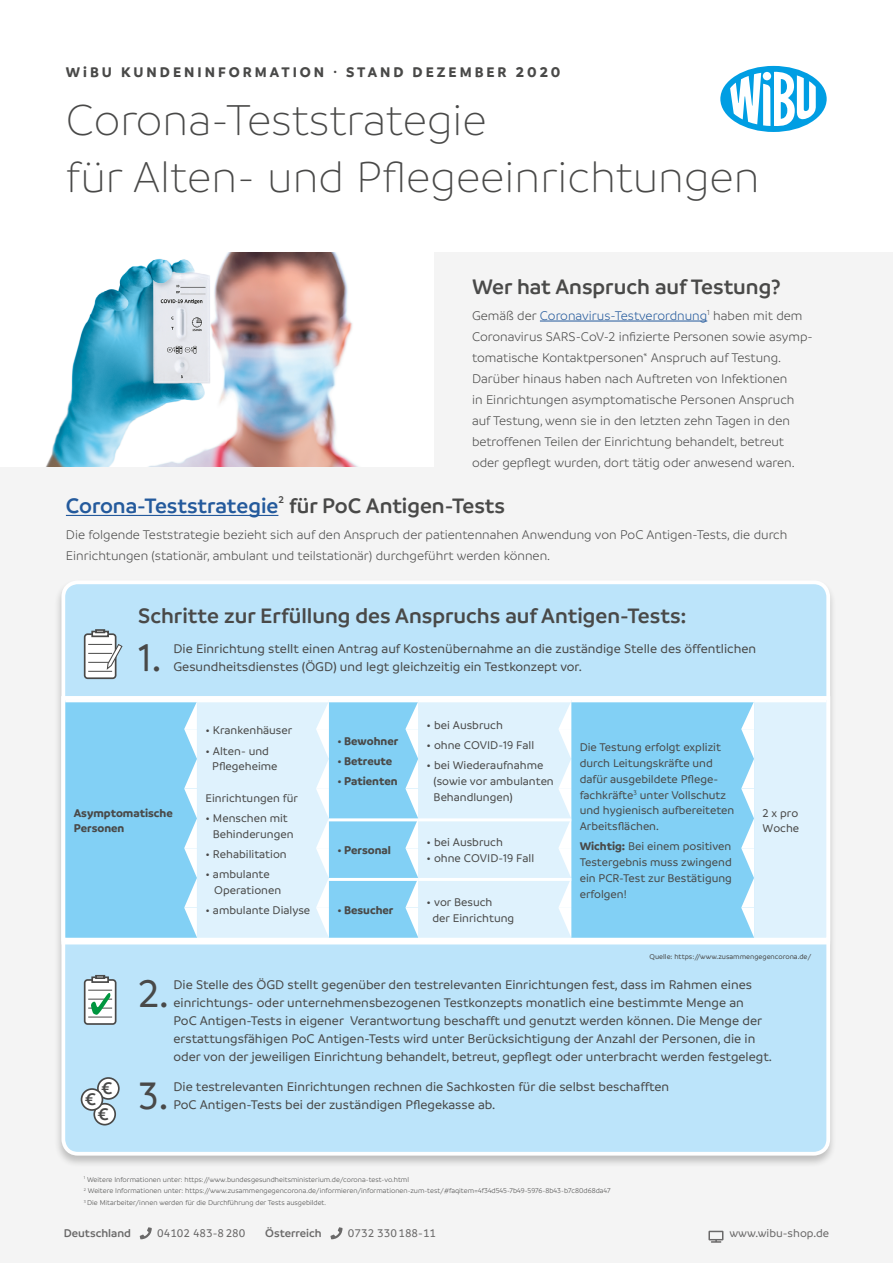
<style>
.page{position:relative;width:893px;height:1263px;background:#fff}
.page>*{position:absolute;margin:0;border:0;box-sizing:border-box;transform-origin:0 0}
.t1{font:300 46.5px/57px "Branding";color:#494948}
.t2{font:500 41.25px "Branding";color:#494948}
.t3{font:600 22.5px "Branding";color:#494948}
.t4{font:600 22.5px "Branding";color:#245a9c}
.t5{font:600 18px "Branding";color:#494948}
.t6{font:700 15px "Branding";letter-spacing:.2em;color:#494948}
.t7{font:500 13.5px/18px "Branding";color:#494948}
.t8{font:300 13.5px/21px "Branding";color:#494948}
.t9{font:500 12px/15.8px "Branding";color:#494948}
.t10{font:700 12px/15.8px "Branding";color:#494948}
.t11{font:500 12px "Branding";color:#6a6969}
.t12{font:600 12px "Branding";color:#6a6969}
.t13{font:600 10.5px "Branding";color:#494948}
.t14{font:300 7.5px/11.7px "Branding";color:#494948}
.t15{font:500 7.5px "Branding";color:#494948}
.s1{color:#245a9c}
.s2{font-weight:700}
</style>
<div class="page">
<div style="left:0;top:253px;width:893px;height:1010px;background:#f4f4f4"></div>
<hr style="left:540px;top:321px;width:167px;height:1px;background:#245a9c">
<hr style="left:66px;top:515px;width:212px;height:1px;background:#245a9c">
<div style="left:0;top:253px;width:434px;height:214px;background:#fff"></div>
<img style="left:46px;top:253px;width:313px;height:214px">
<div style="left:54px;top:578px;width:783px;height:589px;background:#1a1a18;opacity:.25"></div>
<div style="left:63px;top:582px;width:765px;height:572px;background:#bce4fa;border-radius:15px"></div>
<div style="left:61px;top:580px;width:769px;height:575px;border:4px solid #fff;border-radius:15px"></div>
<div style="left:84px;top:980px;width:32px;height:44px;background:#fff;border-radius:3px"></div>
<div style="left:84px;top:979px;width:32px;height:46px;border:2px solid #494948;border-radius:3px"></div>
<svg style="left:91px;top:976px;width:18px;height:7px"></svg>
<svg style="left:95px;top:975px;width:10px;height:4px"></svg>
<svg style="left:88px;top:990px;width:24px;height:28px"></svg>
<div style="left:84px;top:634px;width:32px;height:44px;background:#fff;border-radius:3px"></div>
<div style="left:84px;top:633px;width:32px;height:46px;border:2px solid #494948;border-radius:3px"></div>
<svg style="left:91px;top:631px;width:18px;height:6px"></svg>
<svg style="left:95px;top:629px;width:10px;height:4px"></svg>
<svg style="left:88px;top:644px;width:35px;height:28px"></svg>
<svg style="left:60px;top:694px;width:772px;height:249px;background:#b4e2f9"></svg>
<svg style="left:184px;top:701px;width:13px;height:236px;background:#bfe7f9"></svg>
<svg style="left:316px;top:701px;width:13px;height:236px;background:#eef8fd"></svg>
<svg style="left:405px;top:701px;width:13px;height:236px;background:#c0e7f9"></svg>
<svg style="left:558px;top:701px;width:13px;height:236px;background:#eff8fd"></svg>
<svg style="left:741px;top:701px;width:13px;height:236px;background:#bfe7f9"></svg>
<div style="left:94px;top:1104px;width:21px;height:21px;background:#fff;border-radius:50%"></div>
<div style="left:93px;top:1103px;width:23px;height:22px;border:2px solid #494948;border-radius:50%"></div>
<div style="left:98px;top:1078px;width:21px;height:21px;background:#fff;border-radius:50%"></div>
<div style="left:97px;top:1077px;width:23px;height:23px;border:2px solid #494948;border-radius:50%"></div>
<div style="left:82px;top:1089px;width:20px;height:21px;background:#fff;border-radius:50%"></div>
<div style="left:81px;top:1088px;width:22px;height:23px;border:2px solid #494948;border-radius:50%"></div>
<svg style="left:140px;top:1227px;width:12px;height:12px"></svg>
<svg style="left:330px;top:1227px;width:12px;height:12px"></svg>
<svg style="left:708px;top:1231px;width:15px;height:12px"></svg>
<div style="left:720px;top:66px;width:107px;height:66px;background:#009ee3;border-radius:50%"></div>
<svg style="left:730px;top:72px;width:86px;height:54px"></svg>
<p class="t6" style="left:66px;top:63px;width:496px">WiBU KUNDENINFORMATION · STAND DEZEMBER 2020</p>
<h1 class="t1" style="left:66px;top:92px;width:695px">Corona-Teststrategie<br>für Alten- und Pflegeeinrichtungen</h1>
<h3 class="t3" style="left:472px;top:274px;width:310px">Wer hat Anspruch auf Testung?</h3>
<p class="t8" style="left:472px;top:305px;width:342px">Gemäß der <span class="s1">Coronavirus-Testverordnung</span><sup>1</sup> haben mit dem Coronavirus SARS-CoV-2 infizierte Personen sowie asymp&shy;tomatische Kontaktpersonen* Anspruch auf Testung.<br>Darüber hinaus haben nach Auftreten von Infektionen<br>in Einrichtungen asymptomatische Personen Anspruch auf Testung, wenn sie in den letzten zehn Tagen in den betroffenen Teilen der Einrichtung behandelt, betreut oder gepflegt wurden, dort tätig oder anwesend waren.</p>
<h3 class="t4" style="left:66px;top:493px;width:214px">Corona-Teststrategie</h3>
<p class="t13" style="left:278px;top:494px;width:7px">2</p>
<h3 class="t3" style="left:289px;top:493px;width:218px">für PoC Antigen-Tests</h3>
<p class="t8" style="left:66px;top:524px;width:723px">Die folgende Teststrategie bezieht sich auf den Anspruch der patientennahen Anwendung von PoC Antigen-Tests, die durch<br>Einrichtungen (stationär, ambulant und teilstationär) durchgeführt werden können.</p>
<h3 class="t3" style="left:138px;top:604px;width:550px">Schritte zur Erfüllung des Anspruchs auf Antigen-Tests:</h3>
<h2 class="t2" style="left:138px;top:636px;width:25px">1.</h2>
<p class="t7" style="left:173px;top:640px;width:584px">Die Einrichtung stellt einen Antrag auf Kostenübernahme an die zuständige Stelle des öffentlichen<br>Gesundheitsdienstes (ÖGD) und legt gleichzeitig ein Testkonzept vor.</p>
<p class="t10" style="left:74px;top:805px;width:101px">Asymptomatische<br>Personen</p>
<p class="t9" style="left:206px;top:723px;width:88px">• Krankenhäuser</p>
<p class="t9" style="left:212px;top:743px;width:67px;text-indent:-7px">• Alten- und<br>Pflegeheime</p>
<p class="t9" style="left:206px;top:790px;width:94px">Einrichtungen für</p>
<p class="t9" style="left:213px;top:810px;width:82px;text-indent:-7px">• Menschen mit<br>Behinderungen</p>
<p class="t9" style="left:206px;top:846px;width:83px">• Rehabilitation</p>
<p class="t9" style="left:214px;top:867px;width:68px;text-indent:-9px">• ambulante<br>Operationen</p>
<p class="t9" style="left:206px;top:903px;width:106px">• ambulante Dialyse</p>
<p class="t10" style="left:337px;top:733px;width:62px">• Bewohner</p>
<p class="t10" style="left:337px;top:753px;width:56px">• Betreute</p>
<p class="t10" style="left:337px;top:773px;width:62px">• Patienten</p>
<p class="t10" style="left:337px;top:842px;width:55px">• Personal</p>
<p class="t9" style="left:427px;top:717px;width:78px">• bei Ausbruch</p>
<p class="t9" style="left:427px;top:737px;width:109px">• ohne COVID-19 Fall</p>
<p class="t9" style="left:433px;top:758px;width:122px;text-indent:-7px">• bei Wiederaufnahme (sowie vor ambulanten<br>Behandlungen)</p>
<p class="t9" style="left:427px;top:835px;width:78px">• bei Ausbruch</p>
<p class="t9" style="left:427px;top:850px;width:109px">• ohne COVID-19 Fall</p>
<p class="t10" style="left:337px;top:902px;width:58px">• Besucher</p>
<p class="t9" style="left:432px;top:894px;width:83px;text-indent:-6px">• vor Besuch<br>der Einrichtung</p>
<p class="t9" style="left:580px;top:739px;width:156px">Die Testung erfolgt explizit durch Leitungskräfte und dafür ausgebildete Pflege&shy;fachkräfte<sup>3</sup> unter Vollschutz und hygienisch aufbereiteten<br>Arbeitsflächen.</p>
<p class="t9" style="left:580px;top:839px;width:154px;text-align:justify"><span class="s2">Wichtig:</span> Bei einem positiven Testergebnis muss zwingend ein PCR-Test zur Bestätigung erfolgen!</p>
<p class="t9" style="left:763px;top:805px;width:38px">2 x pro<br>Woche</p>
<p class="t15" style="left:649px;top:952px;width:163px">Quelle: https://www.zusammengegencorona.de/</p>
<h3 class="t5" style="left:101px;top:1078px;width:13px">€</h3>
<h3 class="t5" style="left:85px;top:1089px;width:13px">€</h3>
<h3 class="t5" style="left:98px;top:1104px;width:13px">€</h3>
<h2 class="t2" style="left:138px;top:972px;width:32px">2.</h2>
<p class="t7" style="left:173px;top:976px;width:600px">Die Stelle des ÖGD stellt gegenüber den testrelevanten Einrichtungen fest, dass im Rahmen eines einrichtungs- oder unternehmensbezogenen Testkonzepts monatlich eine bestimmte Menge an<br>PoC Antigen-Tests in eigener Verantwortung beschafft und genutzt werden können. Die Menge der erstattungsfähigen PoC Antigen-Tests wird unter Berücksichtigung der Anzahl der Personen, die in oder von der jeweiligen Einrichtung behandelt, betreut, gepflegt oder unterbracht werden festgelegt.</p>
<h2 class="t2" style="left:138px;top:1074px;width:32px">3.</h2>
<p class="t7" style="left:173px;top:1078px;width:497px">Die testrelevanten Einrichtungen rechnen die Sachkosten für die selbst beschafften<br>PoC Antigen-Tests bei der zuständigen Pflegekasse ab.</p>
<p class="t14" style="left:84px;top:1173px;width:528px"><sup>1</sup> Weitere Informationen unter: https://www.bundesgesundheitsministerium.de/corona-test-vo.html<br><sup>2</sup> Weitere Informationen unter: https://www.zusammengegencorona.de/informieren/informationen-zum-test/#faqitem=4f34d545-7b49-5976-8b43-b7c80d68da47<br><sup>3</sup> Die Mitarbeiter/innen werden für die Durchführung der Tests ausgebildet.</p>
<p class="t12" style="left:64px;top:1227px;width:69px">Deutschland</p>
<p class="t11" style="left:157px;top:1227px;width:90px">04102 483-8280</p>
<p class="t12" style="left:265px;top:1227px;width:58px">Österreich</p>
<p class="t11" style="left:348px;top:1227px;width:90px">0732 330188-11</p>
<p class="t11" style="left:729px;top:1227px;width:101px">www.wibu-shop.de</p>
</div>
